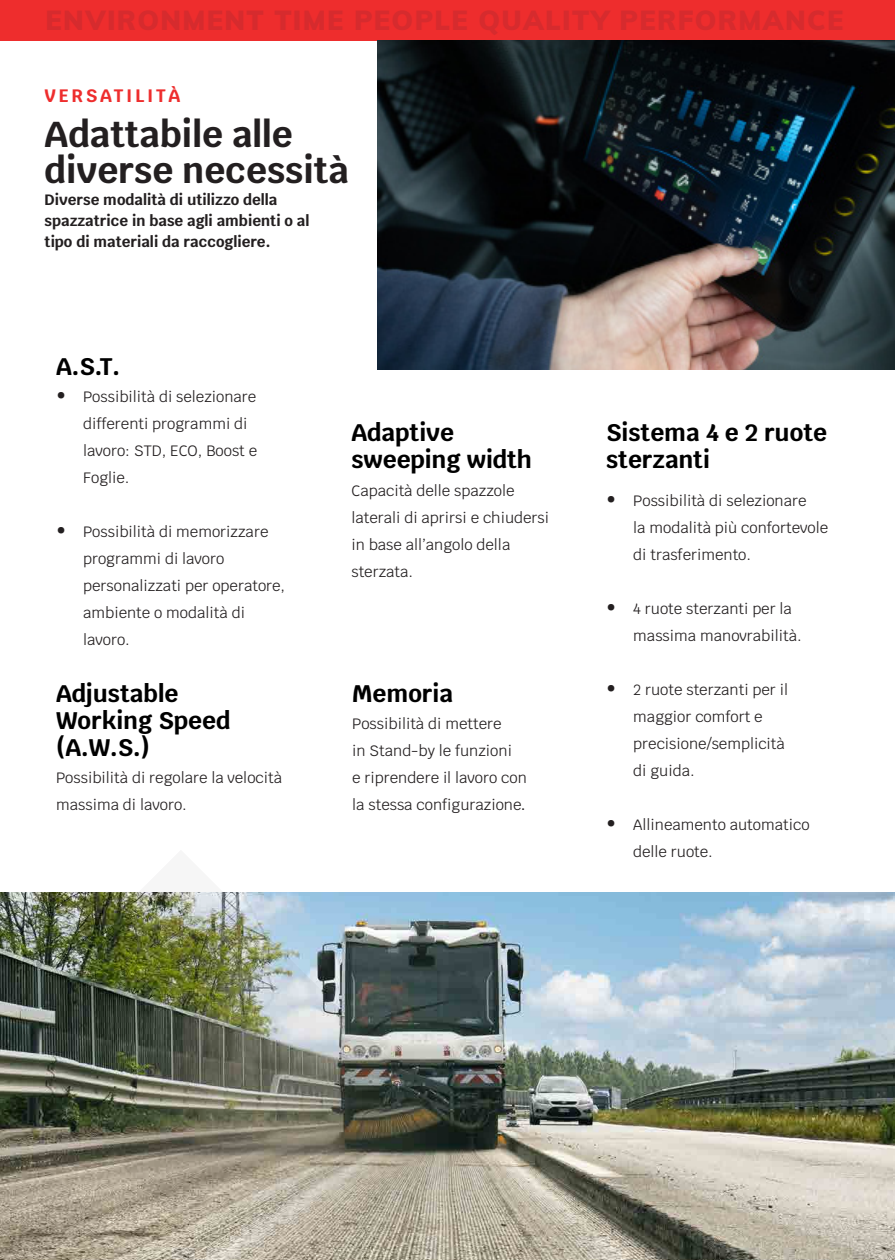
<style>
.page{position:relative;width:895px;height:1260px;background:#fff}
.page>*{position:absolute;margin:0;border:0;box-sizing:border-box;transform-origin:0 0}
.t1{font:700 36px/36px "Krub";color:#231f20}
.t2{font:900 27px "Muli";letter-spacing:.05em;color:#d62b2e}
.t3{font:700 24px/27px "Krub";color:#000}
.t4{font:700 18px "Krub";letter-spacing:.15em;color:#ee2d2d}
.t5{font:15px/27px "Krub";color:#231f20}
.t6{font:700 15px/21px "Krub";color:#231f20}
.s1{font-size:18px}
.s2{font-family:"Muli"}
</style>
<div class="page">
<div style="left:0;top:0;width:894px;height:41px;background:#ee2d2d"></div>
<img style="left:377px;top:41px;width:517px;height:328px">
<img style="left:0;top:892px;width:894px;height:368px">
<img style="left:112px;top:892px;width:362px;height:368px">
<svg style="left:249px;top:1066px;width:10px;height:157px;background:#95907f"></svg>
<img style="left:0;top:958px;width:249px;height:302px">
<h2 class="t2" style="left:46px;top:1px;width:799px">ENVIRONMENT TIME PEOPLE QUALITY PERFORMANCE</h2>
<p class="t4" style="left:45px;top:86px;width:137px">VERSATILITÀ</p>
<p class="t1" style="left:45px;top:116px;width:306px">Adattabile alle diverse necessità</p>
<p class="t6" style="left:45px;top:189px;width:266px">Diverse modalità di utilizzo della spazzatrice in base agli ambienti o al tipo di materiali da raccogliere.</p>
<p class="t3" style="left:56px;top:353px;width:65px">A.S.T.</p>
<p class="t5" style="left:56px;top:383px;width:202px"><span class="s1">•</span> Possibilità di selezionare</p>
<p class="t5" style="left:83px;top:410px;width:166px">differenti programmi di</p>
<p class="t5" style="left:83px;top:437px;width:175px">lavoro: STD, ECO, Boost e<br>Foglie.</p>
<p class="t5" style="left:83px;top:518px;width:187px;text-indent:-27px"><span class="s1">•</span> Possibilità di memorizzare programmi di lavoro</p>
<p class="t5" style="left:83px;top:572px;width:203px">personalizzati per operatore,</p>
<p class="t5" style="left:83px;top:599px;width:163px">ambiente o modalità di</p>
<p class="t5" style="left:83px;top:626px;width:48px">lavoro.</p>
<p class="t3" style="left:56px;top:680px;width:176px">Adjustable<br>Working Speed (A.W.S.)</p>
<p class="t5" style="left:56px;top:764px;width:227px">Possibilità di regolare la velocità massima di lavoro.</p>
<p class="t3" style="left:351px;top:420px;width:182px">Adaptive sweeping width</p>
<p class="t5" style="left:351px;top:477px;width:165px">Capacità delle spazzole</p>
<p class="t5" style="left:351px;top:504px;width:199px">laterali di aprirsi e chiudersi in base all’angolo della</p>
<p class="t5" style="left:351px;top:558px;width:63px">sterzata.</p>
<p class="t3" style="left:352px;top:680px;width:102px">Memoria</p>
<p class="t5" style="left:352px;top:710px;width:176px">Possibilità di mettere<br>in Stand-by le funzioni<br>e riprendere il lavoro con la stessa configurazione<span class="s2">.</span></p>
<p class="t3" style="left:606px;top:420px;width:222px">Sistema 4 e 2 ruote sterzanti</p>
<p class="t5" style="left:633px;top:487px;width:196px;text-indent:-27px"><span class="s1">•</span> Possibilità di selezionare<br>la modalità più confortevole di trasferimento.</p>
<p class="t5" style="left:606px;top:595px;width:187px"><span class="s1">•</span> 4 ruote sterzanti per la</p>
<p class="t5" style="left:633px;top:622px;width:170px">massima manovrabilità.</p>
<p class="t5" style="left:606px;top:676px;width:183px"><span class="s1">•</span> 2 ruote sterzanti per il</p>
<p class="t5" style="left:633px;top:703px;width:131px">maggior comfort e</p>
<p class="t5" style="left:633px;top:730px;width:153px">precisione/semplicità</p>
<p class="t5" style="left:633px;top:757px;width:63px">di guida.</p>
<p class="t5" style="left:633px;top:811px;width:178px;text-indent:-27px"><span class="s1">•</span> Allineamento automatico delle ruote.</p>
</div>
